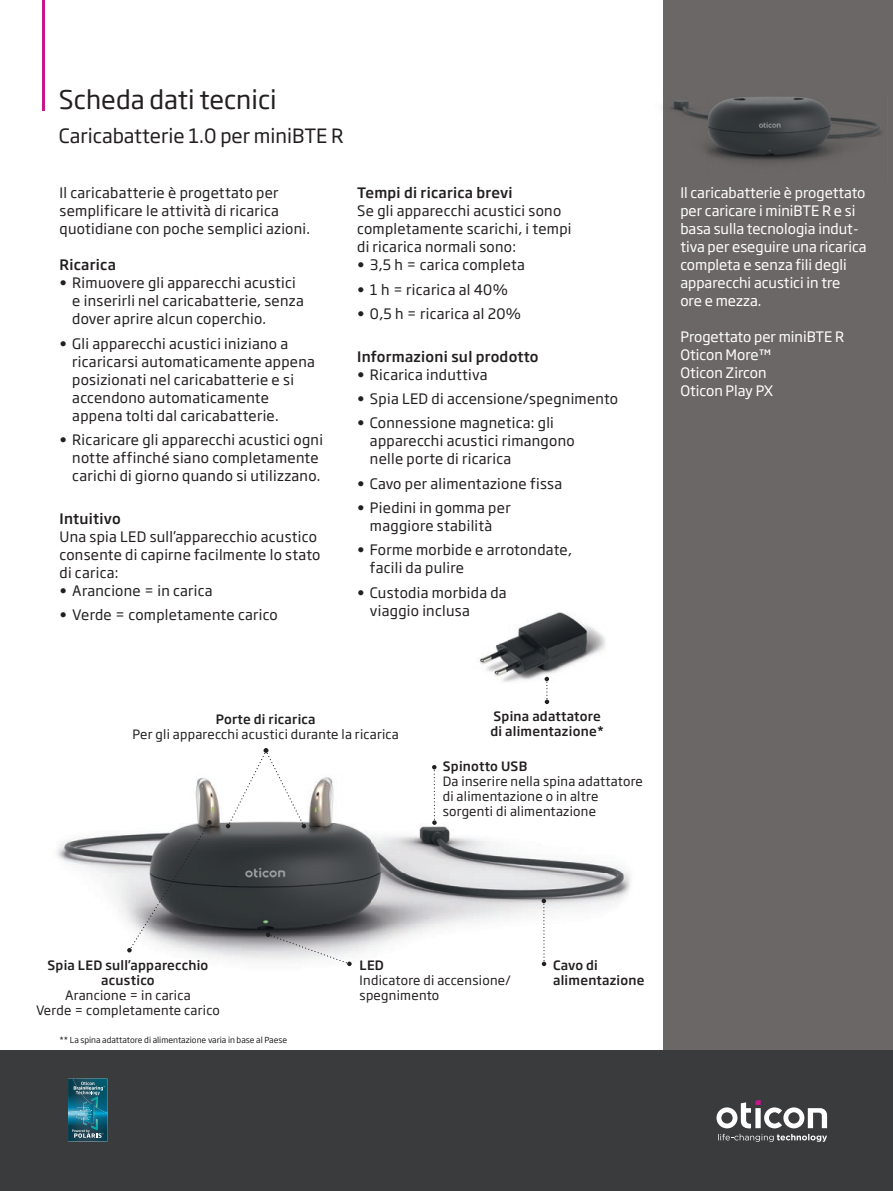
<style>
.page{position:relative;width:893px;height:1191px;background:#fff}
.page>*{position:absolute;margin:0;border:0;box-sizing:border-box;transform-origin:0 0}
.t1{font:25.5px "Soho Gothic Pro";color:#231f20}
.t2{font:19.5px "Soho Gothic Pro";color:#231f20}
.t3{font:14.25px/18px "Soho Gothic Pro";letter-spacing:.02em;color:#231f20}
.t4{font:14.25px/18px "Soho Gothic Pro";color:#fff}
.t5{font:500 14.25px "Soho Gothic Pro";letter-spacing:.02em;color:#231f20}
.t6{font:12.75px/15px "Soho Gothic Pro";letter-spacing:.02em;color:#231f20}
.t7{font:500 12.75px/15px "Soho Gothic Pro";letter-spacing:.02em;color:#231f20}
.t8{font:8.25px "Soho Gothic Pro";color:#231f20}
</style>
<div class="page">
<img style="left:56px;top:777px;width:575px;height:190px">
<div style="left:663px;top:0;width:230px;height:1191px;background:#6b6766"></div>
<div style="left:0;top:1050px;width:893px;height:141px;background:#3a3b3c"></div>
<svg style="left:716px;top:1099px;width:111px;height:42px"></svg>
<img style="left:479px;top:612px;width:126px;height:70px">
<svg style="left:542px;top:898px;width:4px;height:68px"></svg>
<svg style="left:432px;top:765px;width:5px;height:60px"></svg>
<svg style="left:545px;top:677px;width:4px;height:27px"></svg>
<svg style="left:266px;top:932px;width:86px;height:34px"></svg>
<svg style="left:226px;top:748px;width:80px;height:80px"></svg>
<svg style="left:127px;top:820px;width:85px;height:132px;background:#868789"></svg>
<hr style="left:43px;top:0;width:2px;height:47px;background:#c5168c">
<hr style="left:43px;top:47px;width:2px;height:42px;background:#c5168c">
<hr style="left:43px;top:89px;width:2px;height:22px;background:#c5168c">
<img style="left:69px;top:1141px;width:38px;height:1px">
<img style="left:68px;top:1137px;width:40px;height:4px">
<svg style="left:68px;top:1078px;width:40px;height:59px;background:#2c7084"></svg>
<img style="left:662px;top:97px;width:219px;height:65px">
<h1 class="t1" style="left:59px;top:80px;width:219px">Scheda dati tecnici</h1>
<h2 class="t2" style="left:59px;top:121px;width:286px">Caricabatterie 1.0 per miniBTE R</h2>
<p class="t3" style="left:60px;top:183px;width:252px">Il caricabatterie è progettato per semplificare le attività di ricarica quotidiane con poche semplici azioni.</p>
<p class="t5" style="left:60px;top:254px;width:58px">Ricarica</p>
<p class="t3" style="left:72px;top:273px;width:233px;text-indent:-13px">• Rimuovere gli apparecchi acustici e inserirli nel caricabatterie, senza dover aprire alcun coperchio.</p>
<p class="t3" style="left:72px;top:334px;width:244px;text-indent:-13px">• Gli apparecchi acustici iniziano a ricaricarsi automaticamente appena posizionati nel caricabatterie e si accendono automaticamente appena tolti dal caricabatterie.</p>
<p class="t3" style="left:72px;top:430px;width:252px;text-indent:-13px">• Ricaricare gli apparecchi acustici ogni notte affinché siano completamente carichi di giorno quando si utilizzano.</p>
<p class="t5" style="left:60px;top:507px;width:63px">Intuitivo</p>
<p class="t3" style="left:60px;top:526px;width:262px">Una spia LED sull’apparecchio acustico consente di capirne facilmente lo stato di carica:</p>
<p class="t3" style="left:60px;top:580px;width:155px">• Arancione = in carica</p>
<p class="t3" style="left:60px;top:605px;width:220px">• Verde = completamente carico</p>
<p class="t5" style="left:357px;top:182px;width:157px">Tempi di ricarica brevi</p>
<p class="t3" style="left:357px;top:201px;width:216px">Se gli apparecchi acustici sono completamente scarichi, i tempi di ricarica normali sono:</p>
<p class="t3" style="left:357px;top:255px;width:169px">• 3,5 h = carica completa</p>
<p class="t3" style="left:357px;top:280px;width:152px">• 1 h = ricarica al 40%</p>
<p class="t3" style="left:357px;top:304px;width:165px">• 0,5 h = ricarica al 20%</p>
<p class="t5" style="left:357px;top:345px;width:183px">Informazioni sul prodotto</p>
<p class="t3" style="left:357px;top:364px;width:132px">• Ricarica induttiva</p>
<p class="t3" style="left:357px;top:389px;width:262px">• Spia LED di accensione/spegnimento</p>
<p class="t3" style="left:370px;top:413px;width:206px;text-indent:-13px">• Connessione magnetica: gli apparecchi acustici rimangono nelle porte di ricarica</p>
<p class="t3" style="left:357px;top:473px;width:206px">• Cavo per alimentazione fissa</p>
<p class="t3" style="left:357px;top:498px;width:155px;text-align:center">• Piedini in gomma per maggiore stabilità</p>
<p class="t3" style="left:370px;top:540px;width:204px;text-indent:-13px">• Forme morbide e arrotondate, facili da pulire</p>
<p class="t3" style="left:370px;top:583px;width:138px;text-indent:-13px">• Custodia morbida da viaggio inclusa</p>
<p class="t7" style="left:216px;top:711px;width:101px">Porte di ricarica</p>
<p class="t6" style="left:133px;top:726px;width:268px">Per gli apparecchi acustici durante la ricarica</p>
<p class="t7" style="left:490px;top:707px;width:115px">Spina adattatore di alimentazione*</p>
<p class="t7" style="left:443px;top:758px;width:86px">Spinotto USB</p>
<p class="t6" style="left:443px;top:773px;width:202px">Da inserire nella spina adattatore di alimentazione o in altre sorgenti di alimentazione</p>
<p class="t4" style="left:680px;top:183px;width:188px">Il caricabatterie è progettato per caricare i miniBTE R e si basa sulla tecnologia indut&shy;tiva per eseguire una ricarica completa e senza fili degli apparecchi acustici in tre<br>ore e mezza.</p>
<p class="t4" style="left:680px;top:327px;width:165px">Progettato per miniBTE R<br>Oticon More™<br>Oticon Zircon<br>Oticon Play PX</p>
<p class="t7" style="left:48px;top:956px;width:162px;text-align:center">Spia LED sull’apparecchio acustico</p>
<p class="t6" style="left:36px;top:986px;width:185px;text-align:center">Arancione = in carica<br>Verde = completamente carico</p>
<p class="t8" style="left:60px;top:1033px;width:229px">** La spina adattatore di alimentazione varia in base al Paese</p>
<p class="t7" style="left:360px;top:956px;width:26px">LED</p>
<p class="t6" style="left:360px;top:971px;width:153px">Indicatore di accensione/ spegnimento</p>
<p class="t7" style="left:553px;top:956px;width:93px">Cavo di alimentazione</p>
</div>
